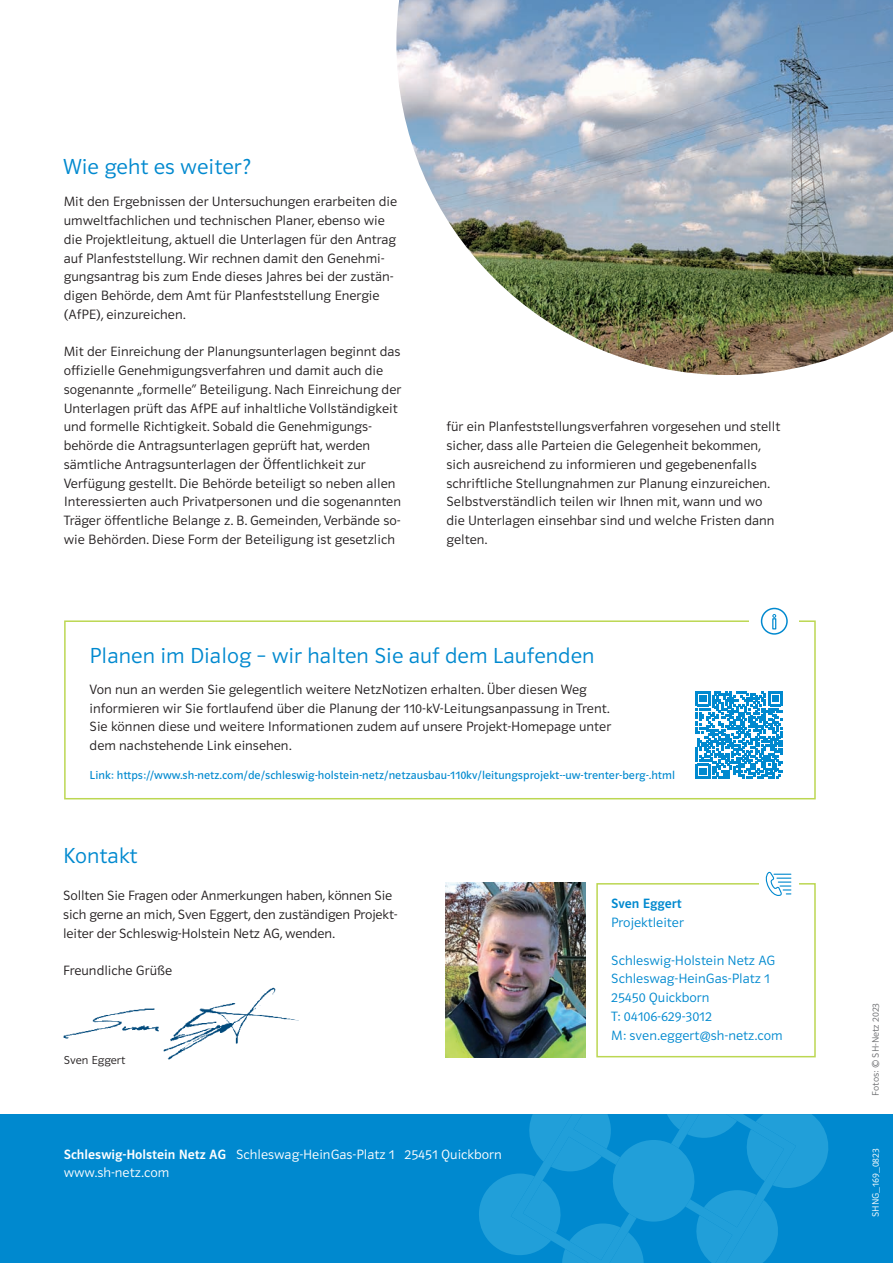
<style>
.page{position:relative;width:893px;height:1263px;background:#fff}
.page>*{position:absolute;margin:0;border:0;box-sizing:border-box;transform-origin:0 0}
.t1{font:22.5px "Polo 11 Neu Leicht";color:#0089cf}
.t2{font:13.95px/18.8px "Polo 11 Neu Leicht";color:#231f20}
.t3{font:13.95px/18.8px "Polo 11 Neu Leicht";color:#0089cf}
.t4{font:13.95px/18.8px "Polo 11 Neu Leicht";color:#fff}
.t5{font:13.95px "Polo 11 Neu Krftg";color:#0089cf}
.t6{font:12px "Polo 11 Neu Buch";color:#0089cf}
.t7{font:12px "Polo 11 Neu Leicht";color:#231f20}
.t8{font:9.75px "Polo 11 Neu Leicht";color:#6c6d70}
.t9{font:9.75px "Polo 11 Neu Leicht";color:#fff}
.s1{font-family:"Polo 11 Neu Krftg"}
</style>
<div class="page">
<div style="left:0;top:1114px;width:893px;height:149px;background:#0089cf"></div>
<svg style="left:479px;top:1114px;width:349px;height:149px"></svg>
<img style="left:396px;top:0;width:497px;height:375px">
<div style="left:64px;top:620px;width:752px;height:179px;border:2px solid #bcd752"></div>
<div style="left:749px;top:608px;width:50px;height:27px;background:#fff"></div>
<svg style="left:761px;top:608px;width:27px;height:27px"></svg>
<div style="left:772px;top:618px;width:4px;height:11px;border:1px solid #0089cf"></div>
<svg style="left:695px;top:691px;width:88px;height:88px"></svg>
<img style="left:446px;top:883px;width:140px;height:174px">
<svg style="left:596px;top:872px;width:220px;height:186px"></svg>
<img style="left:63px;top:987px;width:236px;height:73px">
<div style="left:51px;top:991px;width:27px;height:26px;background:#fff"></div>
<h1 class="t1" style="left:63px;top:154px;width:189px">Wie geht es weiter?</h1>
<p class="t2" style="left:64px;top:192px;width:335px">Mit den Ergebnissen der Untersuchungen erarbeiten die umweltfachlichen und technischen Planer, ebenso wie die Projektleitung, aktuell die Unterlagen für den Antrag auf Planfeststellung. Wir rechnen damit den Genehmi&shy;gungsantrag bis zum Ende dieses Jahres bei der zustän&shy;digen Behörde, dem Amt für Planfeststellung Energie (AfPE), einzureichen.</p>
<p class="t2" style="left:64px;top:342px;width:339px">Mit der Einreichung der Planungsunterlagen beginnt das offizielle Genehmigungsverfahren und damit auch die sogenannte „formelle“ Beteiligung. Nach Einreichung der Unterlagen prüft das AfPE auf inhaltliche Vollständigkeit und formelle Richtigkeit. Sobald die Genehmigungs&shy;behörde die Antragsunterlagen geprüft hat, werden sämtliche Antragsunterlagen der Öffentlichkeit zur Verfügung gestellt. Die Behörde beteiligt so neben allen Interessierten auch Privatpersonen und die sogenannten Träger öffentliche Belange z. B. Gemeinden, Verbände so&shy;wie Behörden. Diese Form der Beteiligung ist gesetzlich</p>
<p class="t2" style="left:446px;top:417px;width:335px">für ein Planfeststellungsverfahren vorgesehen und stellt sicher, dass alle Parteien die Gelegenheit bekommen, sich ausreichend zu informieren und gegebenenfalls schriftliche Stellungnahmen zur Planung einzureichen.<br>Selbstverständlich teilen wir Ihnen mit, wann und wo die Unterlagen einsehbar sind und welche Fristen dann gelten.</p>
<h1 class="t1" style="left:90px;top:643px;width:506px">Planen im Dialog – wir halten Sie auf dem Laufenden</h1>
<p class="t2" style="left:90px;top:680px;width:523px">Von nun an werden Sie gelegentlich weitere NetzNotizen erhalten. Über diesen Weg informieren wir Sie fortlaufend über die Planung der 110-kV-Leitungsanpassung in Trent.<br>Sie können diese und weitere Informationen zudem auf unsere Projekt-Homepage unter dem nachstehende Link einsehen.</p>
<p class="t6" style="left:90px;top:768px;width:587px">Link: https://www.sh-netz.com/de/schleswig-holstein-netz/netzausbau-110kv/leitungsprojekt--uw-trenter-berg-.html</p>
<h1 class="t1" style="left:63px;top:843px;width:76px">Kontakt</h1>
<p class="t2" style="left:63px;top:886px;width:336px">Sollten Sie Fragen oder Anmerkungen haben, können Sie sich gerne an mich, Sven Eggert, den zuständigen Projekt&shy;leiter der Schleswig-Holstein Netz AG, wenden.</p>
<p class="t2" style="left:63px;top:961px;width:110px">Freundliche Grüße</p>
<p class="t7" style="left:64px;top:1053px;width:63px">Sven Eggert</p>
<p class="t4" style="left:64px;top:1144px;width:440px"><span class="s1">Schleswig-Holstein Netz AG</span> Schleswag-HeinGas-Platz 1 25451 Quickborn www.sh-netz.com</p>
<p class="t5" style="left:611px;top:896px;width:72px">Sven Eggert</p>
<p class="t3" style="left:611px;top:913px;width:74px">Projektleiter</p>
<p class="t3" style="left:611px;top:950px;width:173px">Schleswig-Holstein Netz AG<br>Schleswag-HeinGas-Platz 1<br>25450 Quickborn<br>T: 04106-629-3012<br>M: sven.eggert@sh-netz.com</p>
<p class="t8" style="left:870px;top:1096px;width:94px;rotate:-90deg">Fotos: © SH-Netz 2023</p>
<p class="t9" style="left:870px;top:1217px;width:70px;rotate:-90deg">SHNG_169_0823</p>
</div>
